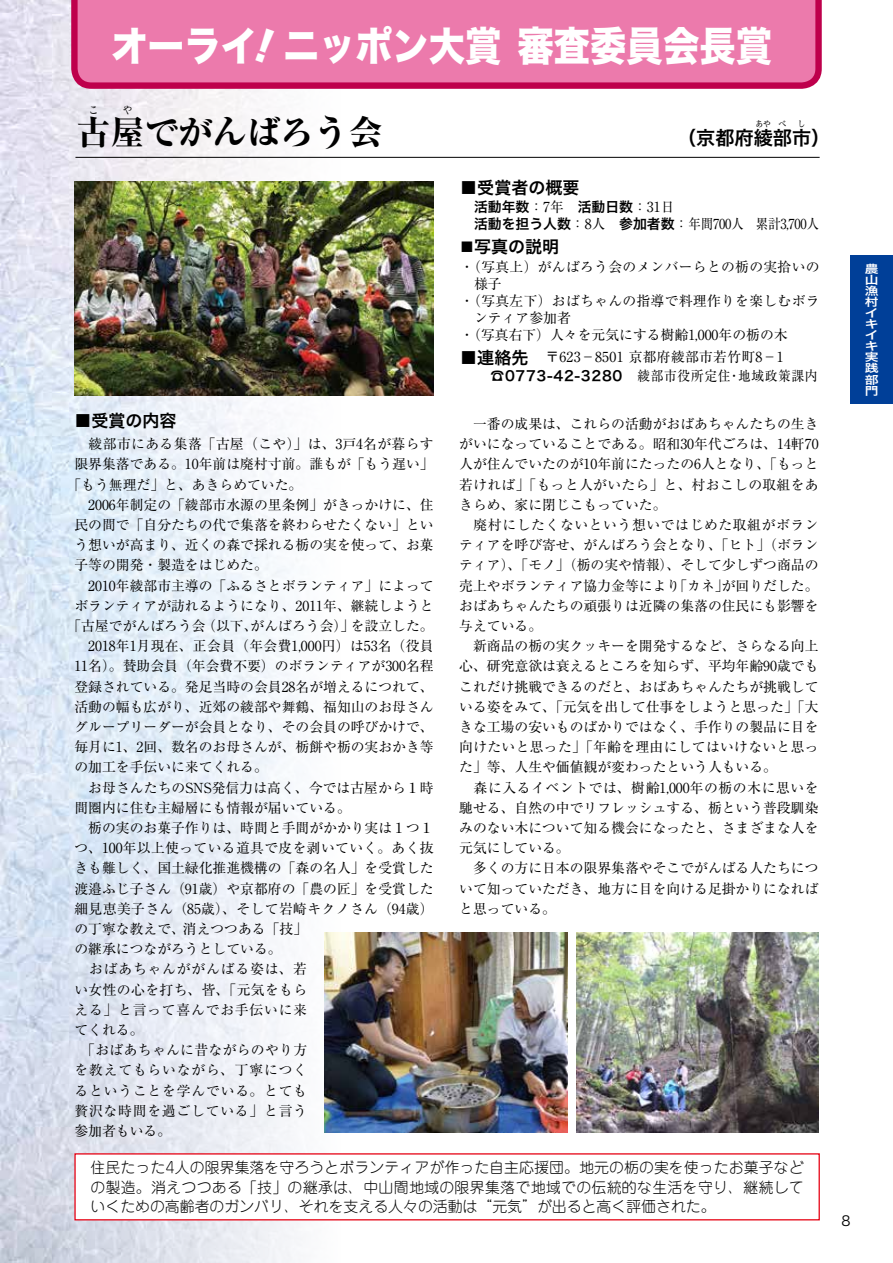
<style>
.page{position:relative;width:893px;height:1263px;background:#fff}
.page>*{position:absolute;margin:0;border:0;box-sizing:border-box;transform-origin:0 0}
.t1{font:40.35px "Hira Kaku Std W8";color:#fff;scale:.9 1}
.t2{font:800 34.05px "Ryumin Pro";color:#000}
.t3{font:19.2px "Hira Kaku Pro W6";color:#000}
.t4{font:16.95px "Hira Kaku Pro W6";color:#000}
.t5{font:300 14.85px/19.2px "Jun 101 Pro";color:#000;text-align:justify}
.t6{font:13.8px/20.2px "Ryumin Pro";color:#000}
.t7{font:13.8px "Ryumin Pro";letter-spacing:.02em;color:#000}
.t8{font:13.8px "Ryumin Pro";letter-spacing:.025em;color:#000}
.t9{font:13.8px "Ryumin Pro";letter-spacing:.03em;color:#000}
.t10{font:13.8px "Ryumin Pro";letter-spacing:.06em;color:#000}
.t11{font:13.8px "Ryumin Pro";letter-spacing:.055em;color:#000}
.t12{font:13.8px "Ryumin Pro";letter-spacing:-.02em;color:#000}
.t13{font:13.8px "Hira Kaku Std W6";letter-spacing:.05em;color:#000;scale:1.04 1}
.t14{font:13.8px "Hira Kaku Pro W6";color:#000}
.t15{font:13.8px "Hira Kaku Pro W3";color:#000}
.t16{font:11.1px/11.1px "Hira Kaku Pro W6";color:#fff;scale:1.25 1}
.t17{font:800 10.65px "Ryumin Pro";color:#000;scale:.9 1}
.t18{font:8.55px "Hira Min Pro W3";color:#000;scale:.9 1}
.s1{font-family:"Ryumin Pro"}
.s2{font-family:"Hira Kaku Pro W6"}
.s3{font-size:13.8px}
.s4{font-family:"Hira Kaku Pro W6";font-size:16.95px}
</style>
<div class="page">
<img style="left:0;top:0;width:340px;height:1263px">
<svg style="left:68px;top:0;width:754px;height:92px;background:#e875a7"></svg>
<hr style="left:75px;top:157px;width:745px;height:1px;background:#000">
<img style="left:74px;top:182px;width:360px;height:213px">
<img style="left:325px;top:932px;width:242px;height:201px">
<img style="left:576px;top:932px;width:243px;height:201px">
<div style="left:75px;top:1154px;width:744px;height:66px;background:#fff"></div>
<div style="left:74px;top:1153px;width:746px;height:67px;border:1px solid #e60012"></div>
<div style="left:850px;top:255px;width:43px;height:149px;background:#003f98"></div>
<svg style="left:255px;top:28px;width:20px;height:35px"></svg>
<h1 class="t1" style="left:112px;top:24px;width:163px">オーライ</h1>
<h1 class="t1" style="left:283px;top:24px;width:545px">ニッポン大賞審査委員会長賞</h1>
<p class="t17" style="left:89px;top:101px;width:12px">こ</p>
<p class="t17" style="left:123px;top:101px;width:12px">や</p>
<h2 class="t2" style="left:77px;top:105px;width:308px">古屋でがんばろう会</h2>
<p class="t4" style="left:74px;top:406px;width:104px">■受賞の内容</p>
<p class="t9" style="left:74px;top:433px;width:361px">　綾部市にある集落「古屋（こや）」は、3戸4名が暮らす</p>
<p class="t6" style="left:74px;top:453px;width:361px">限界集落である。10年前は廃村寸前。誰もが「もう遅い」</p>
<p class="t6" style="left:68px;top:473px;width:236px">「もう無理だ」と、あきらめていた。</p>
<p class="t6" style="left:74px;top:493px;width:361px">　2006年制定の「綾部市水源の里条例」がきっかけに、住</p>
<p class="t6" style="left:74px;top:514px;width:361px">民の間で「自分たちの代で集落を終わらせたくない」とい</p>
<p class="t6" style="left:74px;top:534px;width:361px">う想いが高まり、近くの森で採れる栃の実を使って、お菓</p>
<p class="t6" style="left:74px;top:554px;width:195px">子等の開発・製造をはじめた。</p>
<p class="t6" style="left:74px;top:574px;width:361px">　2010年綾部市主導の「ふるさとボランティア」によって</p>
<p class="t6" style="left:74px;top:594px;width:361px">ボランティアが訪れるようになり、2011年、継続しようと</p>
<p class="t6" style="left:68px;top:615px;width:368px">「古屋でがんばろう会（以下、がんばろう会）」を設立した。</p>
<p class="t6" style="left:74px;top:635px;width:361px">　2018年1月現在、正会員（年会費1,000円）は53名（役員</p>
<p class="t6" style="left:74px;top:655px;width:361px">11名）。賛助会員（年会費不要）のボランティアが300名程</p>
<p class="t6" style="left:74px;top:675px;width:361px">登録されている。発足当時の会員28名が増えるにつれて、</p>
<p class="t6" style="left:74px;top:695px;width:361px">活動の幅も広がり、近郊の綾部や舞鶴、福知山のお母さん</p>
<p class="t6" style="left:74px;top:716px;width:361px">グループリーダーが会員となり、その会員の呼びかけで、</p>
<p class="t6" style="left:74px;top:736px;width:361px">毎月に1、2回、数名のお母さんが、栃餅や栃の実おかき等</p>
<p class="t6" style="left:74px;top:756px;width:195px">の加工を手伝いに来てくれる。</p>
<p class="t6" style="left:74px;top:776px;width:361px">　お母さんたちのSNS発信力は高く、今では古屋から１時</p>
<p class="t6" style="left:74px;top:796px;width:278px">間圏内に住む主婦層にも情報が届いている。</p>
<p class="t6" style="left:74px;top:817px;width:361px">　栃の実のお菓子作りは、時間と手間がかかり実は１つ１</p>
<p class="t8" style="left:74px;top:837px;width:361px">つ、100年以上使っている道具で皮を剥いていく。あく抜</p>
<p class="t6" style="left:74px;top:857px;width:361px">きも難しく、国土緑化推進機構の「森の名人」を受賞した</p>
<p class="t6" style="left:74px;top:877px;width:361px">渡邉ふじ子さん（91歳）や京都府の「農の匠」を受賞した</p>
<p class="t9" style="left:74px;top:898px;width:361px">細見恵美子さん（85歳）、そして岩崎キクノさん（94歳）</p>
<p class="t6" style="left:74px;top:918px;width:234px">の丁寧な教えで、消えつつある「技」</p>
<p class="t6" style="left:74px;top:938px;width:209px">の継承につながろうとしている。</p>
<p class="t10" style="left:74px;top:958px;width:234px">　おばあちゃんががんばる姿は、若</p>
<p class="t8" style="left:74px;top:979px;width:234px">い女性の心を打ち、皆、「元気をもら</p>
<p class="t11" style="left:74px;top:999px;width:234px">える」と言って喜んでお手伝いに来</p>
<p class="t6" style="left:74px;top:1019px;width:71px">てくれる。</p>
<p class="t8" style="left:74px;top:1039px;width:234px">　「おばあちゃんに昔ながらのやり方</p>
<p class="t10" style="left:74px;top:1059px;width:234px">を教えてもらいながら、丁寧につく</p>
<p class="t10" style="left:74px;top:1080px;width:234px">るということを学んでいる。とても</p>
<p class="t11" style="left:74px;top:1100px;width:234px">贅沢な時間を過ごしている」と言う</p>
<p class="t6" style="left:74px;top:1120px;width:98px">参加者もいる。</p>
<p class="t18" style="left:756px;top:116px;width:19px">あや</p>
<p class="t18" style="left:779px;top:116px;width:10px">べ</p>
<p class="t18" style="left:798px;top:116px;width:10px">し</p>
<h3 class="t3" style="left:677px;top:120px;width:155px">（京都府綾部市）</h3>
<p class="t4" style="left:460px;top:172px;width:121px">■受賞者の概要</p>
<p class="t14" style="left:474px;top:194px;width:202px">活動年数<span class="s1">：7年　</span>活動日数<span class="s1">：31日</span></p>
<p class="t12" style="left:474px;top:213px;width:347px"><span class="s2">活動を担う人数</span>：8人　<span class="s2">参加者数</span>：年間700人　累計3,700人</p>
<p class="t4" style="left:460px;top:231px;width:100px"><span class="s3">■</span>写真の説明</p>
<p class="t7" style="left:460px;top:256px;width:361px">・（写真上）がんばろう会のメンバーらとの栃の実拾いの</p>
<p class="t6" style="left:474px;top:272px;width:29px">様子</p>
<p class="t7" style="left:460px;top:290px;width:361px">・（写真左下）おばちゃんの指導で料理作りを楽しむボラ</p>
<p class="t6" style="left:474px;top:306px;width:98px">ンティア参加者</p>
<p class="t6" style="left:460px;top:323px;width:329px">・（写真右下）人々を元気にする樹齢1,000年の栃の木</p>
<p class="t7" style="left:460px;top:346px;width:325px"><span class="s4">■連絡先　</span>〒623－8501 京都府綾部市若竹町8－1</p>
<p class="t13" style="left:460px;top:365px;width:345px">　　☎0773-42-3280　<span class="s1">綾部市役所定住・地域政策課内</span></p>
<p class="t6" style="left:459px;top:413px;width:361px">　一番の成果は、これらの活動がおばあちゃんたちの生きがいになっていることである。昭和30年代ごろは、14軒70人が住んでいたのが10年前にたったの6人となり、「もっと若ければ」「もっと人がいたら」と、村おこしの取組をあきらめ、家に閉じこもっていた。<br>　廃村にしたくないという想いではじめた取組がボランティアを呼び寄せ、がんばろう会となり、「ヒト」（ボランティア）、「モノ」（栃の実や情報）、そして少しずつ商品の売上やボランティア協力金等により「カネ」が回りだした。おばあちゃんたちの頑張りは近隣の集落の住民にも影響を与えている。<br>　新商品の栃の実クッキーを開発するなど、さらなる向上心、研究意欲は衰えるところを知らず、平均年齢90歳でもこれだけ挑戦できるのだと、おばあちゃんたちが挑戦している姿をみて、「元気を出して仕事をしようと思った」「大きな工場の安いものばかりではなく、手作りの製品に目を向けたいと思った」「年齢を理由にしてはいけないと思った」等、人生や価値観が変わったという人もいる。<br>　森に入るイベントでは、樹齢1,000年の栃の木に思いを馳せる、自然の中でリフレッシュする、栃という普段馴染みのない木について知る機会になったと、さまざまな人を元気にしている。<br>　多くの方に日本の限界集落やそこでがんばる人たちについて知っていただき、地方に目を向ける足掛かりになればと思っている。</p>
<p class="t5" style="left:91px;top:1156px;width:715px">住民たった4人の限界集落を守ろうとボランティアが作った自主応援団。地元の栃の実を使ったお菓子などの製造。消えつつある「技」の継承は、中山間地域の限界集落で地域での伝統的な生活を守り、継続していくための高齢者のガンバリ、それを支える人々の活動は“元気”が出ると高く評価された。</p>
<p class="t16" style="left:865px;top:263px;width:12px">農山漁村イキイキ実践部門</p>
<p class="t15" style="left:841px;top:1208px;width:11px">8</p>
</div>
